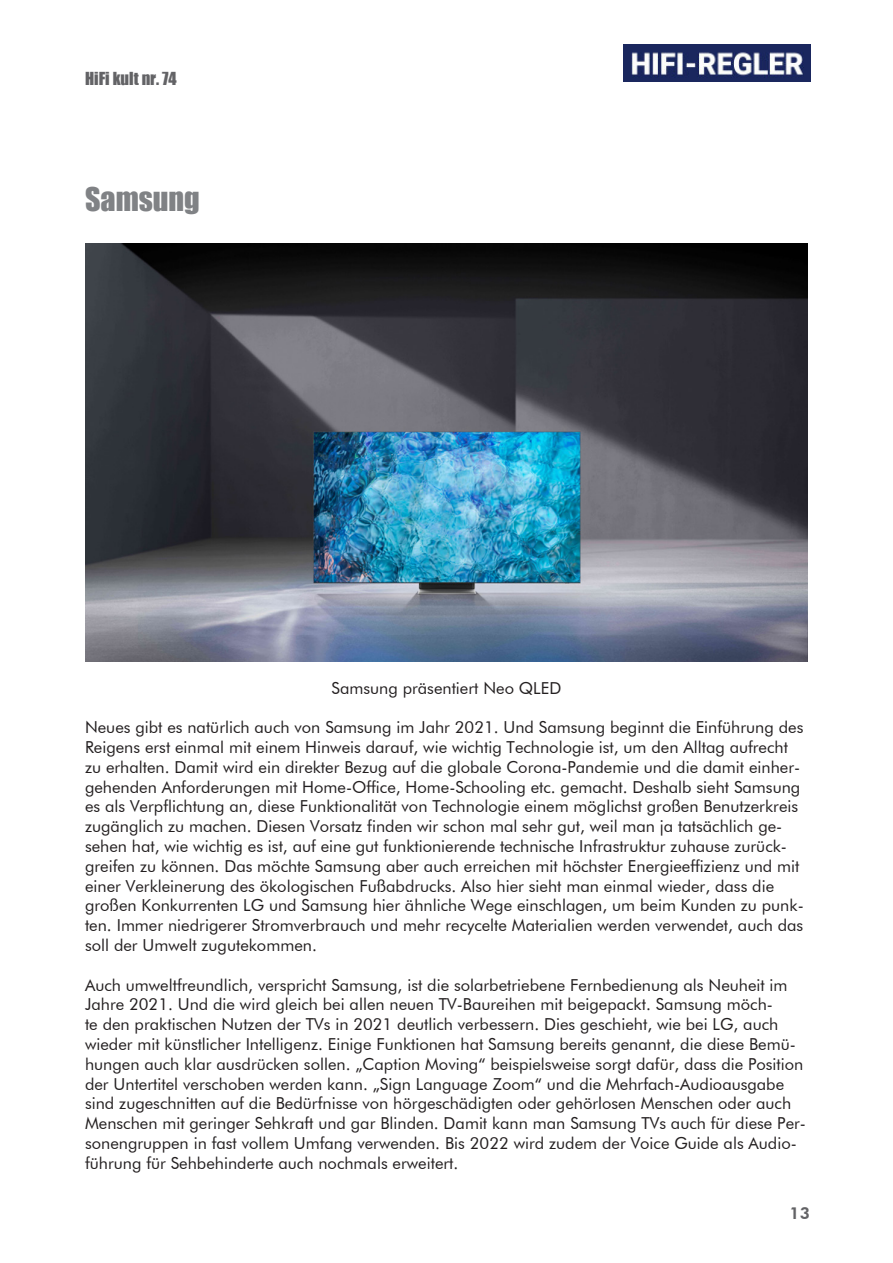
<style>
.page{position:relative;width:893px;height:1263px;background:#fff}
.page>*{position:absolute;margin:0;border:0;box-sizing:border-box;transform-origin:0 0}
.Fließtext{font:30px "Impact";color:#808285}
.t1{font:16.5px/19.8px "Futura BT";color:#231f20}
.t2{font:16.5px "Impact";color:#636366}
.t3{font:800 16.5px "Futura BT";color:#636366}
</style>
<div class="page">
<img style="left:623px;top:44px;width:187px;height:37px">
<img style="left:85px;top:243px;width:723px;height:419px">
<p class="t2" style="left:85px;top:66px;width:93px">HiFi kult nr. 74</p>
<p class="Fließtext" style="left:85px;top:176px;width:116px">Samsung</p>
<p class="t1" style="left:332px;top:678px;width:231px">Samsung präsentiert Neo QLED</p>
<p class="t1" style="left:85px;top:717px;width:720px">Neues gibt es natürlich auch von Samsung im Jahr 2021. Und Samsung beginnt die Einführung des Reigens erst einmal mit einem Hinweis darauf, wie wichtig Technologie ist, um den Alltag aufrecht zu erhalten. Damit wird ein direkter Bezug auf die globale Corona-Pandemie und die damit einher&shy;gehenden Anforderungen mit Home-Office, Home-Schooling etc. gemacht. Deshalb sieht Samsung es als Verpflichtung an, diese Funktionalität von Technologie einem möglichst großen Benutzerkreis zugänglich zu machen. Diesen Vorsatz finden wir schon mal sehr gut, weil man ja tatsächlich ge&shy;sehen hat, wie wichtig es ist, auf eine gut funktionierende technische Infrastruktur zuhause zurück&shy;greifen zu können. Das möchte Samsung aber auch erreichen mit höchster Energieeffizienz und mit einer Verkleinerung des ökologischen Fußabdrucks. Also hier sieht man einmal wieder, dass die großen Konkurrenten LG und Samsung hier ähnliche Wege einschlagen, um beim Kunden zu punk&shy;ten. Immer niedrigerer Stromverbrauch und mehr recycelte Materialien werden verwendet, auch das soll der Umwelt zugutekommen.</p>
<p class="t1" style="left:85px;top:975px;width:722px">Auch umweltfreundlich, verspricht Samsung, ist die solarbetriebene Fernbedienung als Neuheit im Jahre 2021. Und die wird gleich bei allen neuen TV-Baureihen mit beigepackt. Samsung möch-<br>te den praktischen Nutzen der TVs in 2021 deutlich verbessern. Dies geschieht, wie bei LG, auch wieder mit künstlicher Intelligenz. Einige Funktionen hat Samsung bereits genannt, die diese Bemü&shy;hungen auch klar ausdrücken sollen. „Caption Moving“ beispielsweise sorgt dafür, dass die Position der Untertitel verschoben werden kann. „Sign Language Zoom“ und die Mehrfach-Audioausgabe sind zugeschnitten auf die Bedürfnisse von hörgeschädigten oder gehörlosen Menschen oder auch Menschen mit geringer Sehkraft und gar Blinden. Damit kann man Samsung TVs auch für diese Per&shy;sonengruppen in fast vollem Umfang verwenden. Bis 2022 wird zudem der Voice Guide als Audio&shy;führung für Sehbehinderte auch nochmals erweitert.</p>
<p class="t3" style="left:789px;top:1203px;width:22px">13</p>
</div>
